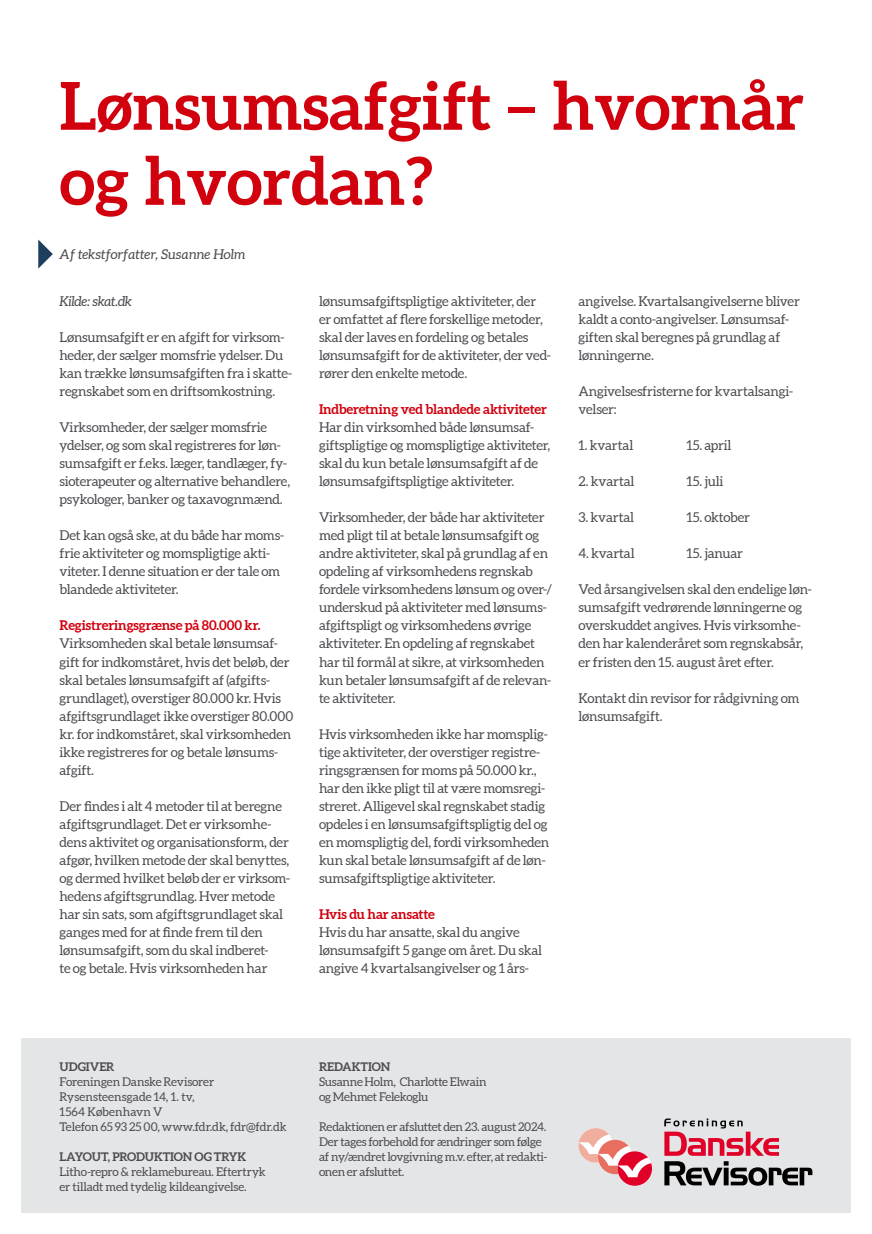
<style>
.page{position:relative;width:872px;height:1234px;background:#fff}
.page>*{position:absolute;margin:0;border:0;box-sizing:border-box;transform-origin:0 0}
.t1{font:700 66px/75px "Aleo";color:#d1010e}
.t2{font:13.5px/18px "Aleo";letter-spacing:-.015em;color:#4c4a4f}
.t3{font:700 13.5px "Aleo";letter-spacing:-.01em;color:#d1010e}
.t4{font:italic 13.5px "Aleo";color:#4c4a4f}
.t5{font:italic 13.5px "Aleo";letter-spacing:-.025em;color:#4c4a4f}
.t6{font:12px/15px "Aleo";letter-spacing:-.02em;color:#4c4a4f}
.t7{font:700 12px "Aleo";letter-spacing:-.005em;color:#4c4a4f}
</style>
<div class="page">
<div style="left:21px;top:1037px;width:829px;height:175px;background:#e3e5e6"></div>
<svg style="left:578px;top:1128px;width:74px;height:57px"></svg>
<svg style="left:664px;top:1118px;width:148px;height:67px"></svg>
<svg style="left:38px;top:239px;width:15px;height:29px"></svg>
<h1 class="t1" style="left:60px;top:73px;width:746px">Lønsumsafgift – hvornår og hvordan?</h1>
<p class="t4" style="left:60px;top:249px;width:187px">Af tekstforfatter, Susanne Holm</p>
<p class="t5" style="left:60px;top:296px;width:74px">Kilde: skat.dk</p>
<p class="t2" style="left:60px;top:329px;width:234px">Lønsumsafgift er en afgift for virksom&shy;heder, der sælger momsfrie ydelser. Du kan trække lønsumsafgiften fra i skatte&shy;regnskabet som en driftsomkostning.</p>
<p class="t2" style="left:60px;top:419px;width:232px">Virksomheder, der sælger momsfrie ydelser, og som skal registreres for løn&shy;sumsafgift er f.eks. læger, tandlæger, fy&shy;sioterapeuter og alternative behandlere, psykologer, banker og taxavognmænd.</p>
<p class="t2" style="left:60px;top:527px;width:226px">Det kan også ske, at du både har moms&shy;frie aktiviteter og momspligtige akti&shy;viteter. I denne situation er der tale om blandede aktiviteter.</p>
<p class="t3" style="left:60px;top:620px;width:202px">Registreringsgrænse på 80.000 kr.</p>
<p class="t2" style="left:60px;top:635px;width:235px">Virksomheden skal betale lønsumsaf&shy;gift for indkomståret, hvis det beløb, der skal betales lønsumsafgift af (afgifts&shy;grundlaget), overstiger 80.000 kr. Hvis afgiftsgrundlaget ikke overstiger 80.000 kr. for indkomståret, skal virksomheden ikke registreres for og betale lønsums&shy;afgift.</p>
<p class="t2" style="left:60px;top:797px;width:232px">Der findes i alt 4 metoder til at beregne afgiftsgrundlaget. Det er virksomhe&shy;dens aktivitet og organisationsform, der afgør, hvilken metode der skal benyttes, og dermed hvilket beløb der er virksom&shy;hedens afgiftsgrundlag. Hver metode har sin sats, som afgiftsgrundlaget skal ganges med for at finde frem til den lønsumsafgift, som du skal indberet-<br>te og betale. Hvis virksomheden har</p>
<p class="t2" style="left:319px;top:293px;width:234px">lønsumsafgiftspligtige aktiviteter, der er omfattet af flere forskellige metoder, skal der laves en fordeling og betales lønsumsafgift for de aktiviteter, der ved&shy;rører den enkelte metode.</p>
<p class="t3" style="left:319px;top:404px;width:229px">Indberetning ved blandede aktiviteter</p>
<p class="t2" style="left:319px;top:419px;width:233px">Har din virksomhed både lønsumsaf&shy;giftspligtige og momspligtige aktiviteter, skal du kun betale lønsumsafgift af de lønsumsafgiftspligtige aktiviteter.</p>
<p class="t2" style="left:319px;top:509px;width:235px">Virksomheder, der både har aktiviteter med pligt til at betale lønsumsafgift og andre aktiviteter, skal på grundlag af en opdeling af virksomhedens regnskab fordele virksomhedens lønsum og over-/ underskud på aktiviteter med lønsums&shy;afgiftspligt og virksomhedens øvrige aktiviteter. En opdeling af regnskabet har til formål at sikre, at virksomheden kun betaler lønsumsafgift af de relevan&shy;te aktiviteter.</p>
<p class="t2" style="left:319px;top:725px;width:232px">Hvis virksomheden ikke har momsplig&shy;tige aktiviteter, der overstiger registre&shy;ringsgrænsen for moms på 50.000 kr., har den ikke pligt til at være momsregi&shy;streret. Alligevel skal regnskabet stadig opdeles i en lønsumsafgiftspligtig del og en momspligtig del, fordi virksomheden kun skal betale lønsumsafgift af de løn&shy;sumsafgiftspligtige aktiviteter.</p>
<p class="t3" style="left:319px;top:908px;width:117px">Hvis du har ansatte</p>
<p class="t2" style="left:319px;top:923px;width:225px">Hvis du har ansatte, skal du angive lønsumsafgift 5 gange om året. Du skal angive 4 kvartalsangivelser og 1 års-</p>
<p class="t2" style="left:578px;top:293px;width:223px">angivelse. Kvartalsangivelserne bliver kaldt a conto-angivelser. Lønsumsaf&shy;giften skal beregnes på grundlag af lønningerne.</p>
<p class="t2" style="left:578px;top:383px;width:216px">Angivelsesfristerne for kvartalsangi&shy;velser:</p>
<p class="t2" style="left:578px;top:437px;width:56px">1. kvartal</p>
<p class="t2" style="left:686px;top:437px;width:46px">15. april</p>
<p class="t2" style="left:578px;top:473px;width:57px">2. kvartal</p>
<p class="t2" style="left:686px;top:473px;width:38px">15. juli</p>
<p class="t2" style="left:578px;top:509px;width:57px">3. kvartal</p>
<p class="t2" style="left:686px;top:509px;width:65px">15. oktober</p>
<p class="t2" style="left:578px;top:545px;width:58px">4. kvartal</p>
<p class="t2" style="left:686px;top:545px;width:58px">15. januar</p>
<p class="t2" style="left:578px;top:581px;width:235px">Ved årsangivelsen skal den endelige løn&shy;sumsafgift vedrørende lønningerne og overskuddet angives. Hvis virksomhe&shy;den har kalenderåret som regnskabsår, er fristen den 15. august året efter.</p>
<p class="t2" style="left:578px;top:689px;width:223px">Kontakt din revisor for rådgivning om lønsumsafgift.</p>
<p class="t7" style="left:60px;top:1061px;width:56px">UDGIVER</p>
<p class="t6" style="left:60px;top:1074px;width:229px">Foreningen Danske Revisorer<br>Rysensteensgade 14, 1. tv,<br>1564 København V<br>Telefon 65 93 25 00, www.fdr.dk, fdr@fdr.dk</p>
<p class="t7" style="left:60px;top:1151px;width:188px">LAYOUT, PRODUKTION OG TRYK</p>
<p class="t6" style="left:60px;top:1164px;width:208px">Litho-repro &amp; reklamebureau. Eftertryk er tilladt med tydelig kildeangivelse.</p>
<p class="t7" style="left:319px;top:1061px;width:73px">REDAKTION</p>
<p class="t6" style="left:319px;top:1074px;width:169px">Susanne Holm, Charlotte Elwain og Mehmet Felekoglu</p>
<p class="t6" style="left:319px;top:1119px;width:230px">Redaktionen er afsluttet den 23. august 2024.<br>Der tages forbehold for ændringer som følge af ny/ændret lovgivning m.v. efter, at redakti&shy;onen er afsluttet.</p>
</div>
